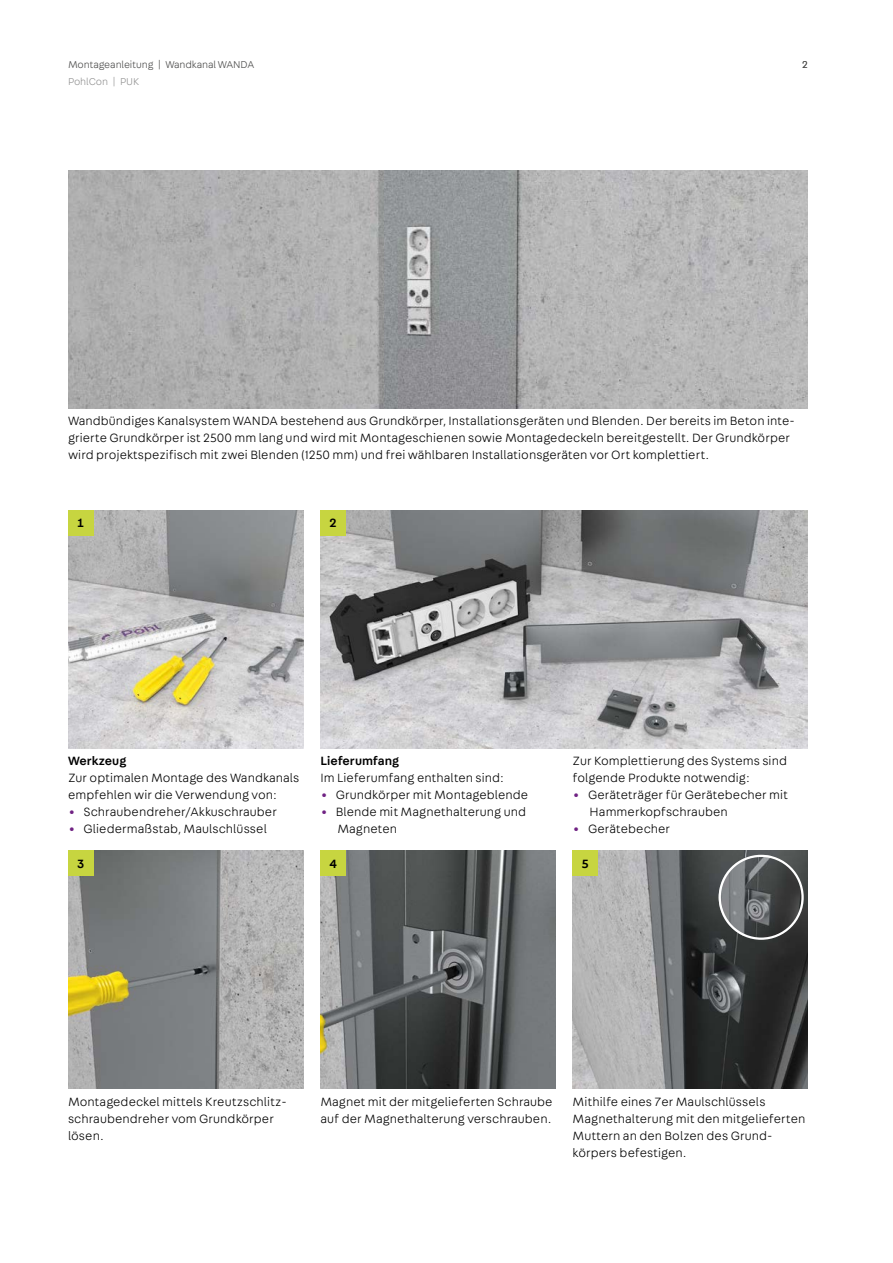
<style>
.page{position:relative;width:893px;height:1263px;background:#fff}
.page>*{position:absolute;margin:0;border:0;box-sizing:border-box;transform-origin:0 0}
.t1{font:300 12.75px/17px "Fabriga";letter-spacing:.005em;color:#000}
.t2{font:500 12.75px "Fabriga";letter-spacing:.005em;color:#000}
.t3{font:300 10.5px "Fabriga";letter-spacing:-.01em;color:#4a4a49}
.t4{font:300 10.5px "Fabriga";letter-spacing:-.01em;color:#929292}
</style>
<div class="page">
<img style="left:573px;top:850px;width:235px;height:239px">
<img style="left:320px;top:850px;width:236px;height:239px">
<img style="left:68px;top:850px;width:235px;height:239px">
<img style="left:320px;top:510px;width:488px;height:238px">
<img style="left:68px;top:510px;width:235px;height:238px">
<img style="left:719px;top:855px;width:85px;height:85px;border-radius:43px">
<div style="left:719px;top:855px;width:85px;height:85px;border:2px solid #fff;border-radius:50%"></div>
<div style="left:68px;top:510px;width:26px;height:26px;background:#c7d540"></div>
<div style="left:320px;top:510px;width:26px;height:26px;background:#c7d540"></div>
<div style="left:68px;top:850px;width:26px;height:26px;background:#c7d540"></div>
<div style="left:320px;top:850px;width:26px;height:26px;background:#c7d540"></div>
<div style="left:573px;top:850px;width:25px;height:26px;background:#c7d540"></div>
<img style="left:68px;top:170px;width:740px;height:238px">
<p class="t3" style="left:68px;top:58px;width:188px">Montageanleitung | Wandkanal WANDA</p>
<p class="t4" style="left:68px;top:75px;width:73px">PohlCon | PUK</p>
<p class="t3" style="left:802px;top:58px;width:7px">2</p>
<p class="t1" style="left:68px;top:412px;width:728px">Wandbündiges Kanalsystem WANDA bestehend aus Grundkörper, Installationsgeräten und Blenden. Der bereits im Beton inte&shy;grierte Grundkörper ist 2500 mm lang und wird mit Montageschienen sowie Montagedeckeln bereitgestellt. Der Grundkörper wird projektspezifisch mit zwei Blenden (1250 mm) und frei wählbaren Installationsgeräten vor Ort komplettiert.</p>
<p class="t2" style="left:77px;top:514px;width:9px">1</p>
<p class="t2" style="left:329px;top:514px;width:9px">2</p>
<p class="t2" style="left:68px;top:752px;width:60px">Werkzeug</p>
<p class="t1" style="left:68px;top:769px;width:233px">Zur optimalen Montage des Wandkanals empfehlen wir die Verwendung von:</p>
<p class="t1" style="left:68px;top:803px;width:210px"><sup>•</sup> Schraubendreher/Akkuschrauber</p>
<p class="t1" style="left:68px;top:820px;width:200px"><sup>•</sup> Gliedermaßstab, Maulschlüssel</p>
<p class="t2" style="left:320px;top:752px;width:80px">Lieferumfang</p>
<p class="t1" style="left:320px;top:769px;width:185px">Im Lieferumfang enthalten sind:</p>
<p class="t1" style="left:320px;top:786px;width:209px"><sup>•</sup> Grundkörper mit Montageblende</p>
<p class="t1" style="left:337px;top:803px;width:190px;text-indent:-17px"><sup>•</sup> Blende mit Magnethalterung und<br>Magneten</p>
<p class="t1" style="left:573px;top:752px;width:216px">Zur Komplettierung des Systems sind folgende Produkte notwendig:</p>
<p class="t1" style="left:590px;top:786px;width:200px;text-indent:-17px"><sup>•</sup> Geräteträger für Gerätebecher mit<br>Hammerkopfschrauben</p>
<p class="t1" style="left:573px;top:820px;width:99px"><sup>•</sup> Gerätebecher</p>
<p class="t2" style="left:77px;top:855px;width:9px">3</p>
<p class="t2" style="left:329px;top:855px;width:9px">4</p>
<p class="t2" style="left:582px;top:855px;width:9px">5</p>
<p class="t1" style="left:68px;top:1092px;width:220px">Montagedeckel mittels Kreutzschlitz&shy;schraubendreher vom Grundkörper lösen.</p>
<p class="t1" style="left:320px;top:1092px;width:234px">Magnet mit der mitgelieferten Schraube auf der Magnethalterung verschrauben.</p>
<p class="t1" style="left:573px;top:1092px;width:234px">Mithilfe eines 7er Maulschlüssels<br>Magnethalterung mit den mitgelieferten<br>Muttern an den Bolzen des Grund&shy;körpers befestigen.</p>
</div>
